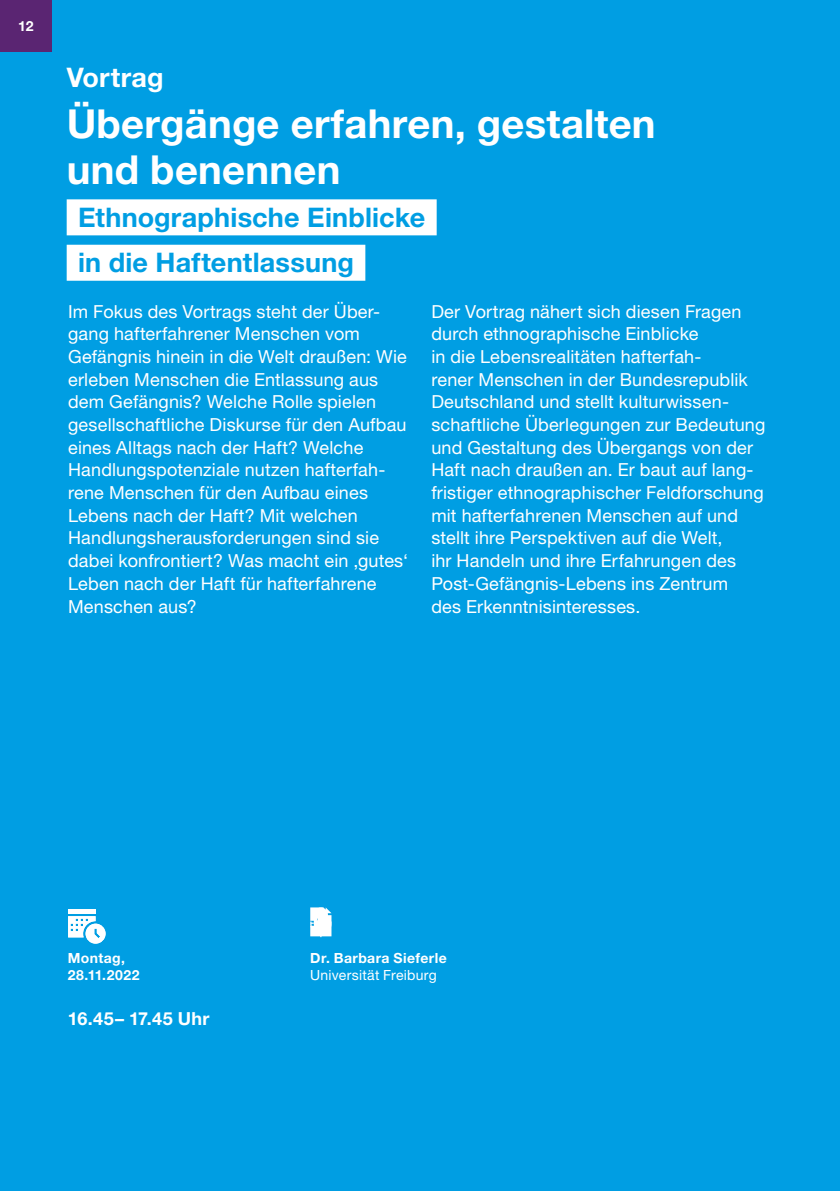
<style>
.page{position:relative;width:840px;height:1191px;background:#fff}
.page>*{position:absolute;margin:0;border:0;box-sizing:border-box;transform-origin:0 0}
.t1{font:700 40px/45.4px "Helvetica Neue LT Pro";letter-spacing:.005em;color:#fff}
.t2{font:700 27px/45.4px "Helvetica Neue LT Pro";letter-spacing:.005em;color:#009ee3}
.t3{font:700 27px "Helvetica Neue LT Pro";letter-spacing:.01em;color:#fff}
.t4{font:18px/22.6px "Helvetica Neue LT Pro";letter-spacing:.01em;color:#fff}
.t5{font:700 18px "Helvetica Neue LT Pro";letter-spacing:.02em;color:#fff}
.t6{font:700 14px/17px "Helvetica Neue LT Pro";letter-spacing:.03em;color:#fff}
.t7{font:14px "Helvetica Neue LT Pro";letter-spacing:.015em;color:#fff}
</style>
<div class="page">
<div style="left:0;top:0;width:839px;height:1191px;background:#009ee3"></div>
<div style="left:68px;top:908px;width:27px;height:5px;background:#fff"></div>
<svg style="left:68px;top:916px;width:37px;height:27px"></svg>
<svg style="left:310px;top:907px;width:21px;height:30px"></svg>
<div style="left:67px;top:199px;width:369px;height:36px;background:#fff"></div>
<div style="left:67px;top:245px;width:298px;height:36px;background:#fff"></div>
<div style="left:0;top:0;width:51px;height:51px;background:#5a2572"></div>
<p class="t6" style="left:18px;top:17px;width:17px">12</p>
<h2 class="t3" style="left:67px;top:61px;width:98px">Vortrag</h2>
<h1 class="t1" style="left:67px;top:101px;width:590px">Übergänge erfahren, gestalten und benennen</h1>
<h2 class="t2" style="left:78px;top:194px;width:348px">Ethnographische Einblicke in die Haftentlassung</h2>
<p class="t4" style="left:68px;top:299px;width:341px">Im Fokus des Vortrags steht der Über&shy;gang hafterfahrener Menschen vom Gefängnis hinein in die Welt draußen: Wie erleben Menschen die Entlassung aus dem Gefängnis? Welche Rolle spielen gesellschaftliche Diskurse für den Aufbau eines Alltags nach der Haft? Welche Handlungspotenziale nutzen hafterfah&shy;rene Menschen für den Aufbau eines Lebens nach der Haft? Mit welchen Handlungsherausforderungen sind sie dabei konfrontiert? Was macht ein ‚gutes‘ Leben nach der Haft für hafterfahrene Menschen aus?</p>
<p class="t4" style="left:431px;top:299px;width:335px">Der Vortrag nähert sich diesen Fragen durch ethnographische Einblicke<br>in die Lebensrealitäten hafterfah-<br>rener Menschen in der Bundesrepublik Deutschland und stellt kulturwissen&shy;schaftliche Überlegungen zur Bedeutung und Gestaltung des Übergangs von der Haft nach draußen an. Er baut auf lang&shy;fristiger ethnographischer Feldforschung mit hafterfahrenen Menschen auf und stellt ihre Perspektiven auf die Welt,<br>ihr Handeln und ihre Erfahrungen des Post-Gefängnis-Lebens ins Zentrum<br>des Erkenntnisinteresses.</p>
<p class="t6" style="left:68px;top:949px;width:73px">Montag,<br>28.11.2022</p>
<p class="t5" style="left:68px;top:1007px;width:143px">16.45– 17.45 Uhr</p>
<p class="t6" style="left:310px;top:949px;width:138px">Dr. Barbara Sieferle</p>
<p class="t7" style="left:310px;top:966px;width:128px">Universität Freiburg</p>
</div>
